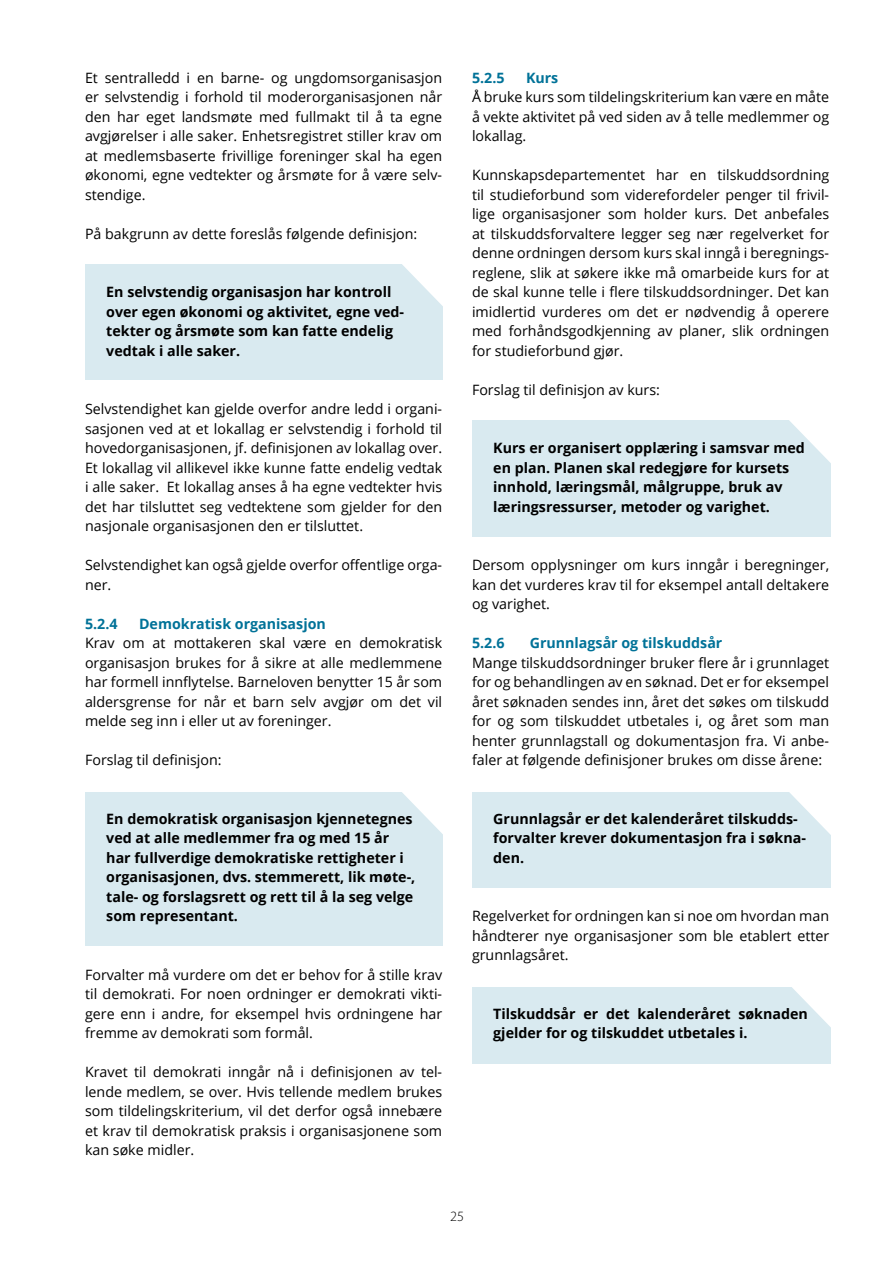
<style>
.page{position:relative;width:893px;height:1263px;background:#fff}
.page>*{position:absolute;margin:0;border:0;box-sizing:border-box;transform-origin:0 0}
.Normal--start{font:14.25px/19.5px "Open Sans";color:#000;text-align:justify}
.t1{font:700 14.25px/19.5px "Open Sans";color:#000}
.t2{font:700 14.25px "Open Sans";color:#007298}
.t3{font:300 14.25px "Myriad Pro";color:#000}
</style>
<div class="page">
<div style="left:85px;top:264px;width:358px;height:115px;background:#d9eaf0"></div>
<svg style="left:402px;top:264px;width:41px;height:42px"></svg>
<div style="left:85px;top:792px;width:358px;height:154px;background:#d9eaf0"></div>
<svg style="left:402px;top:792px;width:41px;height:42px"></svg>
<div style="left:472px;top:420px;width:358px;height:117px;background:#d9eaf0"></div>
<svg style="left:789px;top:420px;width:42px;height:46px"></svg>
<div style="left:472px;top:792px;width:358px;height:95px;background:#d9eaf0"></div>
<svg style="left:789px;top:792px;width:42px;height:46px"></svg>
<div style="left:472px;top:987px;width:359px;height:76px;background:#d9eaf0"></div>
<svg style="left:792px;top:987px;width:39px;height:40px"></svg>
<p class="Normal--start" style="left:85px;top:68px;width:359px">Et sentralledd i en barne- og ungdomsorganisasjon er selvstendig i forhold til moderorganisasjonen når den har eget landsmøte med fullmakt til å ta egne avgjørelser i alle saker. Enhetsregistret stiller krav om at medlemsbaserte frivillige foreninger skal ha egen økonomi, egne vedtekter og årsmøte for å være selv&shy;stendige.</p>
<p class="Normal--start" style="left:85px;top:224px;width:334px">På bakgrunn av dette foreslås følgende definisjon:</p>
<p class="t1" style="left:106px;top:282px;width:299px">En selvstendig organisasjon har kontroll over egen økonomi og aktivitet, egne ved&shy;tekter og årsmøte som kan fatte endelig vedtak i alle saker.</p>
<p class="Normal--start" style="left:85px;top:399px;width:359px">Selvstendighet kan gjelde overfor andre ledd i organi&shy;sasjonen ved at et lokallag er selvstendig i forhold til hovedorganisasjonen, jf. definisjonen av lokallag over.<br>Et lokallag vil allikevel ikke kunne fatte endelig vedtak i alle saker. Et lokallag anses å ha egne vedtekter hvis det har tilsluttet seg vedtektene som gjelder for den nasjonale organisasjonen den er tilsluttet.</p>
<p class="Normal--start" style="left:85px;top:555px;width:359px">Selvstendighet kan også gjelde overfor offentlige orga&shy;ner.</p>
<p class="t2" style="left:85px;top:614px;width:34px">5.2.4</p>
<p class="t2" style="left:139px;top:614px;width:188px">Demokratisk organisasjon</p>
<p class="Normal--start" style="left:85px;top:633px;width:359px">Krav om at mottakeren skal være en demokratisk organisasjon brukes for å sikre at alle medlemmene har formell innflytelse. Barneloven benytter 15 år som aldersgrense for når et barn selv avgjør om det vil melde seg inn i eller ut av foreninger.</p>
<p class="Normal--start" style="left:85px;top:750px;width:138px">Forslag til definisjon:</p>
<p class="t1" style="left:106px;top:809px;width:311px">En demokratisk organisasjon kjennetegnes ved at alle medlemmer fra og med 15 år har fullverdige demokratiske rettigheter i organisasjonen, dvs. stemmerett, lik møte-, tale- og forslagsrett og rett til å la seg velge som representant.</p>
<p class="Normal--start" style="left:85px;top:965px;width:359px">Forvalter må vurdere om det er behov for å stille krav til demokrati. For noen ordninger er demokrati vikti&shy;gere enn i andre, for eksempel hvis ordningene har fremme av demokrati som formål.</p>
<p class="Normal--start" style="left:85px;top:1062px;width:359px">Kravet til demokrati inngår nå i definisjonen av tel&shy;lende medlem, se over. Hvis tellende medlem brukes som tildelingskriterium, vil det derfor også innebære et krav til demokratisk praksis i organisasjonene som kan søke midler.</p>
<p class="t2" style="left:472px;top:68px;width:34px">5.2.5</p>
<p class="t2" style="left:526px;top:68px;width:34px">Kurs</p>
<p class="Normal--start" style="left:472px;top:87px;width:359px">Å bruke kurs som tildelingskriterium kan være en måte å vekte aktivitet på ved siden av å telle medlemmer og lokallag.</p>
<p class="Normal--start" style="left:472px;top:165px;width:359px">Kunnskapsdepartementet har en tilskuddsordning til studieforbund som viderefordeler penger til frivil&shy;lige organisasjoner som holder kurs. Det anbefales at tilskuddsforvaltere legger seg nær regelverket for denne ordningen dersom kurs skal inngå i beregnings&shy;reglene, slik at søkere ikke må omarbeide kurs for at de skal kunne telle i flere tilskuddsordninger. Det kan imidlertid vurderes om det er nødvendig å operere med forhåndsgodkjenning av planer, slik ordningen for studieforbund gjør.</p>
<p class="Normal--start" style="left:472px;top:380px;width:189px">Forslag til definisjon av kurs:</p>
<p class="t1" style="left:493px;top:438px;width:313px">Kurs er organisert opplæring i samsvar med en plan. Planen skal redegjøre for kursets innhold, læringsmål, målgruppe, bruk av læringsressurser, metoder og varighet.</p>
<p class="Normal--start" style="left:472px;top:555px;width:359px">Dersom opplysninger om kurs inngår i beregninger, kan det vurderes krav til for eksempel antall deltakere og varighet.</p>
<p class="t2" style="left:472px;top:633px;width:34px">5.2.6</p>
<p class="t2" style="left:530px;top:633px;width:194px">Grunnlagsår og tilskuddsår</p>
<p class="Normal--start" style="left:472px;top:653px;width:359px">Mange tilskuddsordninger bruker flere år i grunnlaget for og behandlingen av en søknad. Det er for eksempel året søknaden sendes inn, året det søkes om tilskudd for og som tilskuddet utbetales i, og året som man henter grunnlagstall og dokumentasjon fra. Vi anbe&shy;faler at følgende definisjoner brukes om disse årene:</p>
<p class="t1" style="left:493px;top:809px;width:314px">Grunnlagsår er det kalenderåret tilskudds&shy;forvalter krever dokumentasjon fra i søkna&shy;den.</p>
<p class="Normal--start" style="left:472px;top:906px;width:359px">Regelverket for ordningen kan si noe om hvordan man håndterer nye organisasjoner som ble etablert etter grunnlagsåret.</p>
<p class="t1" style="left:493px;top:1004px;width:316px">Tilskuddsår er det kalenderåret søknaden gjelder for og tilskuddet utbetales i.</p>
<p class="t3" style="left:450px;top:1208px;width:15px">25</p>
</div>
